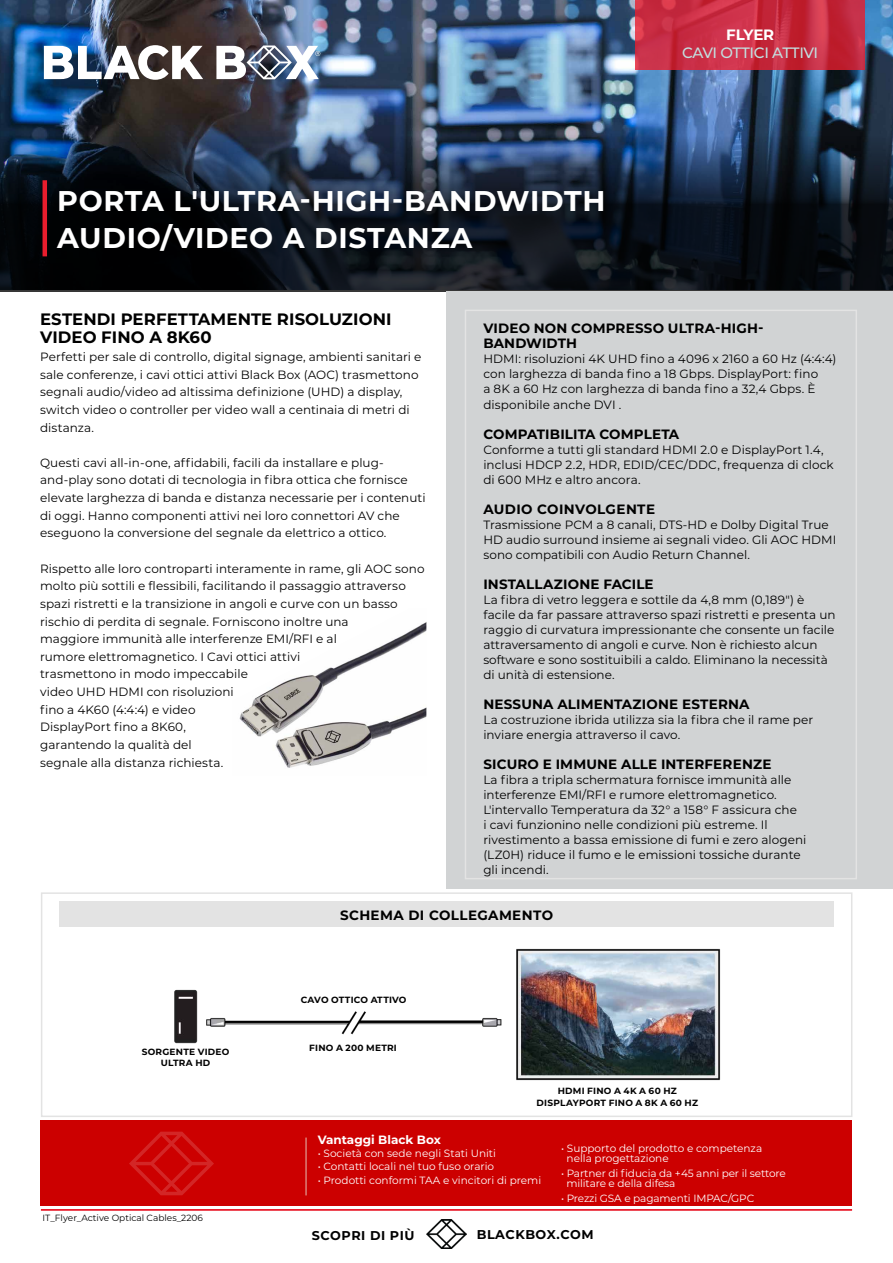
<style>
.page{position:relative;width:893px;height:1263px;background:#fff}
.page>*{position:absolute;margin:0;border:0;box-sizing:border-box;transform-origin:0 0}
.t1{font:700 28.5px/37.5px "Montserrat";letter-spacing:.025em;color:#fff}
.t2{font:700 16.5px/18px "Montserrat";letter-spacing:.005em;color:#000}
.t3{font:500 15px "Montserrat";letter-spacing:-.03em;color:#c2e0e0}
.t4{font:700 15px "Montserrat";letter-spacing:-.015em;color:#fff}
.t5{font:700 13.5px/15px "Montserrat";letter-spacing:.015em;color:#000}
.t6{font:700 13.5px "Montserrat";letter-spacing:.035em;color:#000}
.t7{font:700 12.75px "Montserrat";letter-spacing:.04em;color:#000}
.t8{font:700 12.75px "Montserrat";letter-spacing:.04em;color:#000101}
.t9{font:12px/17.7px "Montserrat";color:#000}
.t10{font:700 12px "Montserrat";color:#fff}
.t11{font:10.5px/10.5px "Montserrat";color:#fff}
.t12{font:700 9px/11.2px "Montserrat";letter-spacing:.025em;color:#000;text-align:center}
.t13{font:9px "Montserrat";color:#000}
</style>
<div class="page">
<hr style="left:41px;top:1209px;width:811px;height:2px;background:#e91d2d">
<img style="left:427px;top:1219px;width:39px;height:29px">
<img style="left:0;top:0;width:893px;height:125px">
<svg style="left:0;top:125px;width:893px;height:166px;background:#15202e"></svg>
<svg style="left:635px;top:0;width:230px;height:70px;background:#c82c41"></svg>
<hr style="left:43px;top:180px;width:4px;height:76px;background:#e91d2d">
<img style="left:44px;top:45px;width:159px;height:35px">
<img style="left:216px;top:45px;width:104px;height:34px">
<div style="left:447px;top:291px;width:446px;height:597px;background:#d1d3d4"></div>
<img style="left:239px;top:622px;width:187px;height:146px">
<div style="left:465px;top:310px;width:392px;height:569px;border:2px solid #e3e3e3"></div>
<div style="left:41px;top:892px;width:811px;height:225px;border:2px solid #e3e3e3"></div>
<div style="left:59px;top:901px;width:774px;height:25px;background:#e3e3e3"></div>
<img style="left:174px;top:948px;width:547px;height:133px">
<div style="left:40px;top:1121px;width:812px;height:85px;background:#c00"></div>
<svg style="left:129px;top:1131px;width:85px;height:64px"></svg>
<hr style="left:306px;top:1137px;width:1px;height:58px;background:#e4c0b4">
<h1 class="t1" style="left:57px;top:181px;width:550px">PORTA L'ULTRA-HIGH-BANDWIDTH<br>AUDIO/VIDEO A DISTANZA</h1>
<p class="t4" style="left:726px;top:24px;width:50px">FLYER</p>
<p class="t3" style="left:682px;top:43px;width:138px">CAVI OTTICI ATTIVI</p>
<h2 class="t2" style="left:40px;top:310px;width:353px">ESTENDI PERFETTAMENTE RISOLUZIONI<br>VIDEO FINO A 8K60</h2>
<p class="t5" style="left:483px;top:320px;width:282px">VIDEO NON COMPRESSO ULTRA-HIGH-<br>BANDWIDTH</p>
<p class="t9" style="left:483px;top:351px;width:355px;line-height:15.1px">HDMI: risoluzioni 4K UHD fino a 4096 x 2160 a 60 Hz (4:4:4) con larghezza di banda fino a 18 Gbps. DisplayPort: fino<br>a 8K a 60 Hz con larghezza di banda fino a 32,4 Gbps. È disponibile anche DVI .</p>
<p class="t5" style="left:483px;top:426px;width:197px">COMPATIBILITA COMPLETA</p>
<p class="t9" style="left:483px;top:441px;width:352px;line-height:15px">Conforme a tutti gli standard HDMI 2.0 e DisplayPort 1.4, inclusi HDCP 2.2, HDR, EDID/CEC/DDC, frequenza di clock di 600 MHz e altro ancora.</p>
<p class="t6" style="left:483px;top:499px;width:173px">AUDIO COINVOLGENTE</p>
<p class="t9" style="left:483px;top:516px;width:354px;line-height:15px">Trasmissione PCM a 8 canali, DTS-HD e Dolby Digital True<br>HD audio surround insieme ai segnali video. Gli AOC HDMI sono compatibili con Audio Return Channel.</p>
<p class="t5" style="left:483px;top:576px;width:172px">INSTALLAZIONE FACILE</p>
<p class="t9" style="left:483px;top:591px;width:354px;line-height:15px">La fibra di vetro leggera e sottile da 4,8 mm (0,189") è facile da far passare attraverso spazi ristretti e presenta un raggio di curvatura impressionante che consente un facile attraversamento di angoli e curve. Non è richiesto alcun software e sono sostituibili a caldo. Eliminano la necessità di unità di estensione.</p>
<p class="t5" style="left:483px;top:696px;width:268px">NESSUNA ALIMENTAZIONE ESTERNA</p>
<p class="t9" style="left:483px;top:711px;width:331px;line-height:15px">La costruzione ibrida utilizza sia la fibra che il rame per inviare energia attraverso il cavo.</p>
<p class="t5" style="left:483px;top:756px;width:290px">SICURO E IMMUNE ALLE INTERFERENZE</p>
<p class="t9" style="left:483px;top:771px;width:325px;line-height:15px">La fibra a tripla schermatura fornisce immunità alle interferenze EMI/RFI e rumore elettromagnetico.<br>L'intervallo Temperatura da 32° a 158° F assicura che<br>i cavi funzionino nelle condizioni più estreme. Il rivestimento a bassa emissione di fumi e zero alogeni (LZ0H) riduce il fumo e le emissioni tossiche durante gli incendi.</p>
<p class="t5" style="left:340px;top:906px;width:215px">SCHEMA DI COLLEGAMENTO</p>
<p class="t9" style="left:40px;top:347px;width:383px">Perfetti per sale di controllo, digital signage, ambienti sanitari e sale conferenze, i cavi ottici attivi Black Box (AOC) trasmettono segnali audio/video ad altissima definizione (UHD) a display, switch video o controller per video wall a centinaia di metri di distanza.</p>
<p class="t9" style="left:40px;top:453px;width:387px">Questi cavi all-in-one, affidabili, facili da installare e plug&shy;and-play sono dotati di tecnologia in fibra ottica che fornisce elevate larghezza di banda e distanza necessarie per i contenuti di oggi. Hanno componenti attivi nei loro connettori AV che eseguono la conversione del segnale da elettrico a ottico.</p>
<p class="t9" style="left:40px;top:559px;width:386px">Rispetto alle loro controparti interamente in rame, gli AOC sono molto più sottili e flessibili, facilitando il passaggio attraverso spazi ristretti e la transizione in angoli e curve con un basso rischio di perdita di segnale. Forniscono inoltre una<br>maggiore immunità alle interferenze EMI/RFI e al<br>rumore elettromagnetico. I Cavi ottici attivi<br>trasmettono in modo impeccabile<br>video UHD HDMI con risoluzioni<br>fino a 4K60 (4:4:4) e video<br>DisplayPort fino a 8K60,<br>garantendo la qualità del<br>segnale alla distanza richiesta.</p>
<p class="t12" style="left:142px;top:1046px;width:89px;line-height:10.5px">SORGENTE VIDEO<br>ULTRA HD</p>
<p class="t13" style="left:43px;top:1211px;width:162px">IT_Flyer_Active Optical Cables_2206</p>
<p class="t12" style="left:301px;top:994px;width:107px">CAVO OTTICO ATTIVO</p>
<p class="t12" style="left:309px;top:1041px;width:89px">FINO A 200 METRI</p>
<p class="t12" style="left:537px;top:1085px;width:163px">HDMI FINO A 4K A 60 HZ<br>DISPLAYPORT FINO A 8K A 60 HZ</p>
<p class="t10" style="left:318px;top:1131px;width:125px">Vantaggi Black Box</p>
<p class="t11" style="left:318px;top:1148px;width:180px">• Società con sede negli Stati Uniti</p>
<p class="t11" style="left:318px;top:1161px;width:178px">• Contatti locali nel tuo fuso orario</p>
<p class="t11" style="left:318px;top:1174px;width:225px">• Prodotti conformi TAA e vincitori di premi</p>
<p class="t11" style="left:566px;top:1142px;width:197px;text-indent:-6px">• Supporto del prodotto e competenza nella progettazione</p>
<p class="t11" style="left:566px;top:1167px;width:221px;text-indent:-5px">• Partner di fiducia da +45 anni per il settore militare e della difesa</p>
<p class="t11" style="left:561px;top:1193px;width:195px">• Prezzi GSA e pagamenti IMPAC/GPC</p>
<p class="t8" style="left:312px;top:1226px;width:104px">SCOPRI DI PIÙ</p>
<p class="t7" style="left:477px;top:1225px;width:118px">BLACKBOX.COM</p>
</div>
